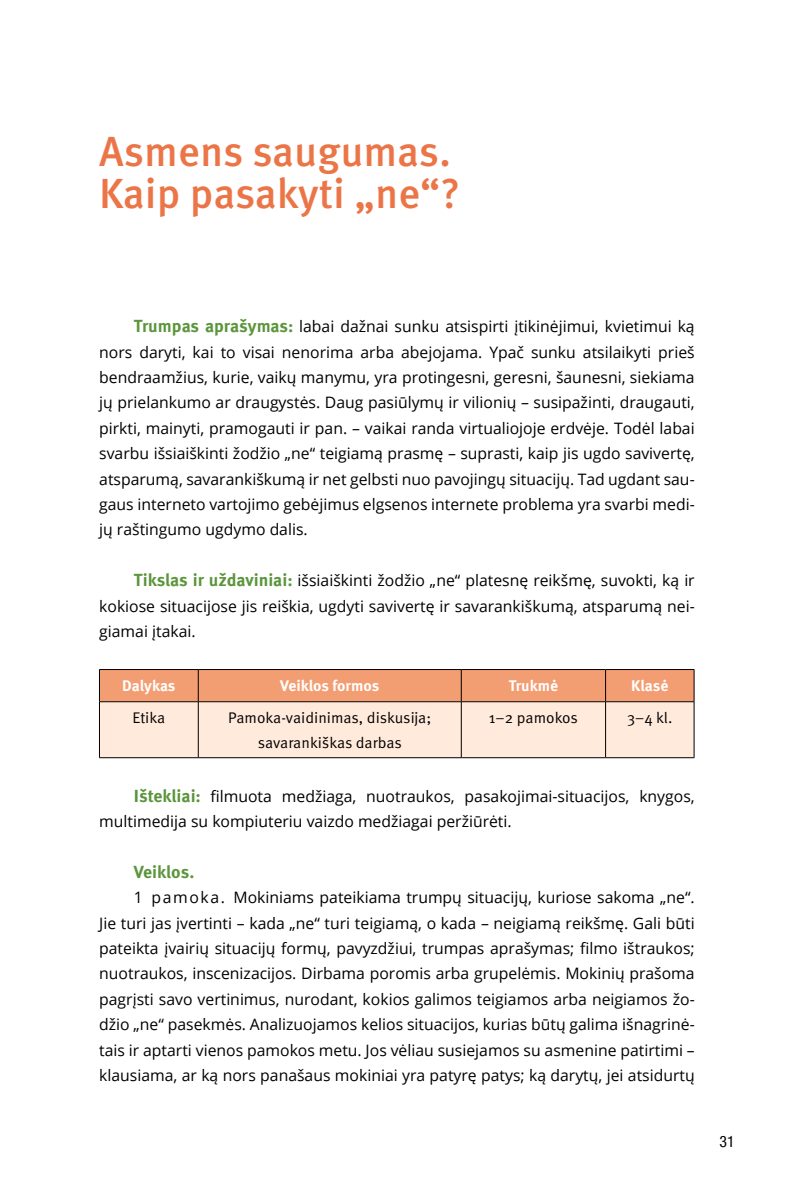
<style>
.page{position:relative;width:794px;height:1191px;background:#fff}
.page>*{position:absolute;margin:0;border:0;box-sizing:border-box;transform-origin:0 0}
.t1{font:500 42px/42px "Meta Pro";color:#ec7548}
.t2{font:700 17.5px "Meta Pro";letter-spacing:-.005em;color:#5b953c}
.t3{font:15.75px/25.4px "Open Sans";color:#000;text-align:justify}
.t4{font:condensed 15.75px "Helvetica Neue LT Com";color:#000}
.t5{font:15.4px/24.5px "Meta Pro";color:#000;text-align:center}
.t6{font:700 15.4px "Meta Pro";color:#fff}
.s1{font-family:"Meta Pro";font-weight:700;font-size:17.5px;color:#5b953c}
</style>
<div class="page">
<svg style="left:100px;top:670px;width:594px;height:87px;background:#f9cdb4"></svg>
<hr style="left:99px;top:669px;width:99px;height:1px;background:#000">
<hr style="left:99px;top:670px;width:1px;height:31px;background:#000">
<hr style="left:198px;top:669px;width:263px;height:1px;background:#000">
<hr style="left:198px;top:670px;width:1px;height:31px;background:#000">
<hr style="left:461px;top:669px;width:144px;height:1px;background:#000">
<hr style="left:461px;top:670px;width:1px;height:31px;background:#000">
<hr style="left:605px;top:669px;width:89px;height:1px;background:#000">
<hr style="left:605px;top:670px;width:1px;height:31px;background:#000">
<hr style="left:694px;top:670px;width:1px;height:31px;background:#000">
<hr style="left:99px;top:701px;width:99px;height:1px;background:#000">
<hr style="left:99px;top:702px;width:1px;height:55px;background:#000">
<hr style="left:198px;top:701px;width:263px;height:1px;background:#000">
<hr style="left:198px;top:702px;width:1px;height:55px;background:#000">
<hr style="left:461px;top:701px;width:144px;height:1px;background:#000">
<hr style="left:461px;top:702px;width:1px;height:55px;background:#000">
<hr style="left:605px;top:701px;width:89px;height:1px;background:#000">
<hr style="left:605px;top:702px;width:1px;height:55px;background:#000">
<hr style="left:694px;top:702px;width:1px;height:55px;background:#000">
<hr style="left:99px;top:757px;width:99px;height:1px;background:#000">
<hr style="left:198px;top:757px;width:263px;height:1px;background:#000">
<hr style="left:461px;top:757px;width:144px;height:1px;background:#000">
<hr style="left:605px;top:757px;width:89px;height:1px;background:#000">
<h1 class="t1" style="left:99px;top:131px;width:362px">Asmens saugumas.<br>Kaip pasakyti „ne“?</h1>
<p class="t3" style="left:99px;top:313px;width:597px;text-indent:35px"><span class="s1">Trumpas aprašymas:</span> labai dažnai sunku atsispirti įtikinėjimui, kvietimui ką nors daryti, kai to visai nenorima arba abejojama. Ypač sunku atsilaikyti prieš bendraamžius, kurie, vaikų manymu, yra protingesni, geresni, šaunesni, siekiama jų prielankumo ar draugystės. Daug pasiūlymų ir vilionių – susipažinti, draugauti, pirkti, mainyti, pramogauti ir pan. – vaikai randa virtualiojoje erdvėje. Todėl labai svarbu išsiaiškinti žodžio „ne“ teigiamą prasmę – suprasti, kaip jis ugdo savivertę, atsparumą, savarankiškumą ir net gelbsti nuo pavojingų situacijų. Tad ugdant sau&shy;gaus interneto vartojimo gebėjimus elgsenos internete problema yra svarbi medi&shy;jų raštingumo ugdymo dalis.</p>
<p class="t3" style="left:99px;top:567px;width:597px;text-indent:35px"><span class="s1">Tikslas ir uždaviniai:</span> išsiaiškinti žodžio „ne“ platesnę reikšmę, suvokti, ką ir kokiose situacijose jis reiškia, ugdyti savivertę ir savarankiškumą, atsparumą nei&shy;giamai įtakai.</p>
<p class="t6" style="left:122px;top:676px;width:55px">Dalykas</p>
<p class="t6" style="left:280px;top:676px;width:100px">Veiklos formos</p>
<p class="t6" style="left:509px;top:676px;width:51px">Trukmė</p>
<p class="t6" style="left:631px;top:676px;width:39px">Klasė</p>
<p class="t5" style="left:132px;top:706px;width:34px">Etika</p>
<p class="t5" style="left:228px;top:706px;width:205px">Pamoka-vaidinimas, diskusija; savarankiškas darbas</p>
<p class="t5" style="left:489px;top:706px;width:91px">1–2 pamokos</p>
<p class="t5" style="left:627px;top:706px;width:47px">3–4 kl.</p>
<p class="t3" style="left:99px;top:783px;width:597px;text-indent:35px"><span class="s1">Ištekliai:</span> filmuota medžiaga, nuotraukos, pasakojimai-situacijos, knygos, multimedija su kompiuteriu vaizdo medžiagai peržiūrėti.</p>
<p class="t2" style="left:134px;top:860px;width:62px">Veiklos.</p>
<p class="t3" style="left:99px;top:884px;width:597px;text-indent:35px">1 pamoka. Mokiniams pateikiama trumpų situacijų, kuriose sakoma „ne“.<br>Jie turi jas įvertinti – kada „ne“ turi teigiamą, o kada – neigiamą reikšmę. Gali būti pateikta įvairių situacijų formų, pavyzdžiui, trumpas aprašymas; filmo ištraukos; nuotraukos, inscenizacijos. Dirbama poromis arba grupelėmis. Mokinių prašoma pagrįsti savo vertinimus, nurodant, kokios galimos teigiamos arba neigiamos žo&shy;džio „ne“ pasekmės. Analizuojamos kelios situacijos, kurias būtų galima išnagrinė&shy;tais ir aptarti vienos pamokos metu. Jos vėliau susiejamos su asmenine patirtimi – klausiama, ar ką nors panašaus mokiniai yra patyrę patys; ką darytų, jei atsidurtų</p>
<p class="t4" style="left:719px;top:1132px;width:17px">31</p>
</div>
